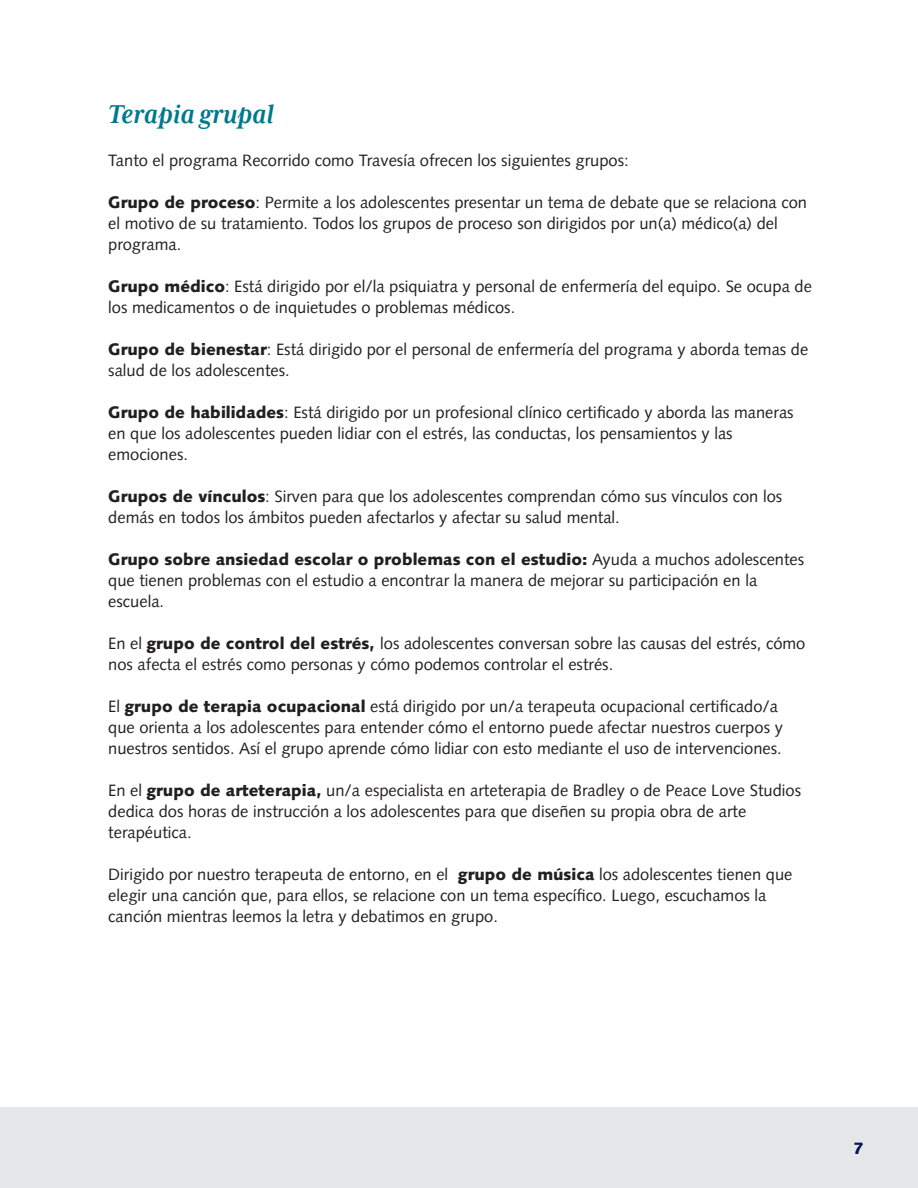
<style>
.page{position:relative;width:918px;height:1188px;background:#fff}
.page>*{position:absolute;margin:0;border:0;box-sizing:border-box;transform-origin:0 0}
.t1{font:italic 700 30px "Mrs Eaves XL Serif Nar OT";color:#00788e}
.t2{font:16.5px/21px "Syntax";color:#231f20}
.t3{font:900 16.5px "Syntax";color:#04175c}
.s1{font-weight:900}
</style>
<div class="page">
<div style="left:0;top:1107px;width:918px;height:81px;background:#e6e7e9"></div>
<h1 class="t1" style="left:108px;top:97px;width:167px">Terapia grupal</h1>
<p class="t2" style="left:108px;top:149px;width:522px">Tanto el programa Recorrido como Travesía ofrecen los siguientes grupos:</p>
<p class="t2" style="left:108px;top:191px;width:700px"><span class="s1">Grupo de proceso</span>: Permite a los adolescentes presentar un tema de debate que se relaciona con el motivo de su tratamiento. Todos los grupos de proceso son dirigidos por un(a) médico(a) del programa.</p>
<p class="t2" style="left:108px;top:275px;width:705px"><span class="s1">Grupo médico</span>: Está dirigido por el/la psiquiatra y personal de enfermería del equipo. Se ocupa de los medicamentos o de inquietudes o problemas médicos.</p>
<p class="t2" style="left:108px;top:338px;width:702px"><span class="s1">Grupo de bienestar</span>: Está dirigido por el personal de enfermería del programa y aborda temas de salud de los adolescentes.</p>
<p class="t2" style="left:108px;top:401px;width:687px"><span class="s1">Grupo de habilidades</span>: Está dirigido por un profesional clínico certificado y aborda las maneras en que los adolescentes pueden lidiar con el estrés, las conductas, los pensamientos y las emociones.</p>
<p class="t2" style="left:108px;top:485px;width:676px"><span class="s1">Grupos de vínculos</span>: Sirven para que los adolescentes comprendan cómo sus vínculos con los demás en todos los ámbitos pueden afectarlos y afectar su salud mental.</p>
<p class="t2" style="left:108px;top:548px;width:698px"><span class="s1">Grupo sobre ansiedad escolar o problemas con el estudio:</span> Ayuda a muchos adolescentes que tienen problemas con el estudio a encontrar la manera de mejorar su participación en la escuela.</p>
<p class="t2" style="left:108px;top:632px;width:699px">En el <span class="s1">grupo de control del estrés,</span> los adolescentes conversan sobre las causas del estrés, cómo nos afecta el estrés como personas y cómo podemos controlar el estrés.</p>
<p class="t2" style="left:108px;top:695px;width:676px">El <span class="s1">grupo de terapia ocupacional</span> está dirigido por un/a terapeuta ocupacional certificado/a que orienta a los adolescentes para entender cómo el entorno puede afectar nuestros cuerpos y nuestros sentidos. Así el grupo aprende cómo lidiar con esto mediante el uso de intervenciones.</p>
<p class="t2" style="left:108px;top:779px;width:694px">En el <span class="s1">grupo de arteterapia,</span> un/a especialista en arteterapia de Bradley o de Peace Love Studios dedica dos horas de instrucción a los adolescentes para que diseñen su propia obra de arte terapéutica.</p>
<p class="t2" style="left:108px;top:863px;width:686px">Dirigido por nuestro terapeuta de entorno, en el <span class="s1">grupo de música</span> los adolescentes tienen que elegir una canción que, para ellos, se relacione con un tema específico. Luego, escuchamos la canción mientras leemos la letra y debatimos en grupo.</p>
<p class="t3" style="left:853px;top:1138px;width:12px">7</p>
</div>
